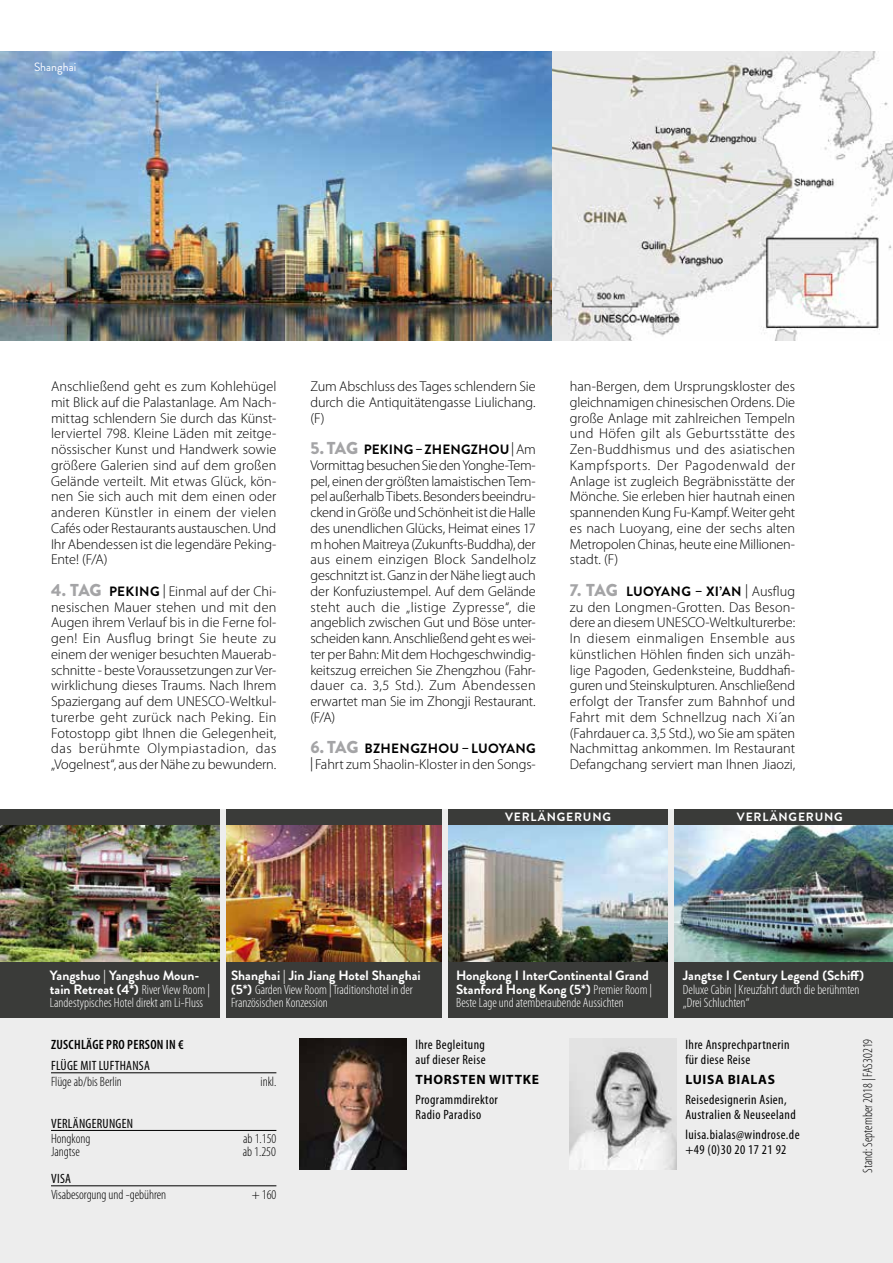
<style>
.page{position:relative;width:893px;height:1263px;background:#fff}
.page>*{position:absolute;margin:0;border:0;box-sizing:border-box;transform-origin:0 0}
.t1{font:300 14.25px/15.8px "Myriad Pro";letter-spacing:-.005em;color:#000;text-align:justify}
.t2{font:condensed 13.5px/15px "Myriad Pro";letter-spacing:.03em;color:#000}
.t3{font:300 condensed 13.5px/13.5px "Myriad Pro";color:#fff}
.t4{font:700 13.5px/13.5px "Brandon Grotesque";color:#fff}
.t5{font:300 condensed 13.5px "Myriad Pro";color:#000}
.t6{font:700 13.5px "Brandon Grotesque";letter-spacing:.015em;color:#000}
.t7{font:700 13.5px "Myriad Pro";letter-spacing:.05em;color:#000}
.t8{font:600 condensed 13.5px "Myriad Pro";letter-spacing:.02em;color:#000}
.t9{font:700 12px "Brandon Grotesque";letter-spacing:.07em;color:#fff}
.t10{font:12px "Brandon Grotesque";color:#fff}
.s1{font-family:"Brandon Grotesque";font-weight:900;font-size:17.25px;color:#a4a4a6}
.s2{font-family:"Brandon Grotesque";font-weight:700;font-size:13.5px}
.s3{font-weight:900;font-size:17.25px;color:#a4a4a6}
.s4{font-family:"Myriad Pro";font-weight:300;font-size:14.25px}
.s5{font-family:"Myriad Pro";font-weight:300;font-stretch:condensed}
.s6{font-family:"Brandon Grotesque";font-weight:700;font-stretch:normal}
</style>
<div class="page">
<img style="left:0;top:51px;width:553px;height:289px">
<svg style="left:553px;top:51px;width:340px;height:289px;fill:#e8e8e8"></svg>
<div style="left:0;top:1010px;width:893px;height:253px;background:#ededed"></div>
<img style="left:225px;top:825px;width:217px;height:137px">
<img style="left:448px;top:825px;width:221px;height:137px">
<img style="left:0;top:825px;width:220px;height:137px">
<img style="left:674px;top:825px;width:219px;height:137px">
<div style="left:225px;top:962px;width:217px;height:55px;background:#3a3b39"></div>
<div style="left:448px;top:962px;width:221px;height:55px;background:#3a3b39"></div>
<div style="left:674px;top:962px;width:219px;height:55px;background:#3a3b39"></div>
<div style="left:0;top:962px;width:220px;height:55px;background:#3a3b39"></div>
<div style="left:0;top:809px;width:221px;height:16px;background:#3a3b39"></div>
<div style="left:674px;top:809px;width:219px;height:16px;background:#3a3b39"></div>
<div style="left:448px;top:809px;width:221px;height:16px;background:#3a3b39"></div>
<div style="left:225px;top:809px;width:217px;height:16px;background:#3a3b39"></div>
<hr style="left:51px;top:1072px;width:225px;height:1px;background:#000">
<hr style="left:51px;top:1130px;width:225px;height:1px;background:#000">
<hr style="left:51px;top:1185px;width:225px;height:1px;background:#000">
<div style="left:220px;top:809px;width:5px;height:208px;background:#ededed"></div>
<div style="left:442px;top:809px;width:6px;height:208px;background:#ededed"></div>
<div style="left:669px;top:809px;width:5px;height:208px;background:#ededed"></div>
<img style="left:570px;top:1039px;width:106px;height:130px">
<img style="left:300px;top:1039px;width:106px;height:130px">
<p class="t10" style="left:34px;top:59px;width:44px">Shanghai</p>
<p class="t1" style="left:51px;top:379px;width:227px">Anschließend geht es zum Kohlehügel mit Blick auf die Palastanlage. Am Nach&shy;mittag schlendern Sie durch das Künst&shy;lerviertel 798. Kleine Läden mit zeitge&shy;nössischer Kunst und Handwerk sowie größere Galerien sind auf dem großen Gelände verteilt. Mit etwas Glück, kön&shy;nen Sie sich auch mit dem einen oder anderen Künstler in einem der vielen Cafés oder Restaurants austauschen. Und Ihr Abendessen ist die legendäre Peking-Ente! (F/A)</p>
<p class="t1" style="left:51px;top:584px;width:227px"><span class="s1">4. TAG</span> <span class="s2">PEKING |</span> Einmal auf der Chi&shy;nesischen Mauer stehen und mit den Augen ihrem Verlauf bis in die Ferne fol&shy;gen! Ein Ausflug bringt Sie heute zu einem der weniger besuchten Mauerab&shy;schnitte - beste Voraussetzungen zur Ver&shy;wirklichung dieses Traums. Nach Ihrem Spaziergang auf dem UNESCO-Weltkul&shy;turerbe geht zurück nach Peking. Ein Fotostopp gibt Ihnen die Gelegenheit, das berühmte Olympiastadion, das „Vogelnest“, aus der Nähe zu bewundern.</p>
<p class="t1" style="left:310px;top:379px;width:227px">Zum Abschluss des Tages schlendern Sie durch die Antiquitätengasse Liulichang. (F)</p>
<p class="t6" style="left:310px;top:440px;width:227px"><span class="s3">5. TAG</span> PEKING – ZHENGZHOU | <span class="s4">Am</span></p>
<p class="t1" style="left:310px;top:458px;width:227px">Vormittag besuchen Sie den Yonghe-Tem&shy;pel, einen der größten lamaistischen Tem&shy;pel außerhalb Tibets. Besonders beeindru&shy;ckend in Größe und Schönheit ist die Halle des unendlichen Glücks, Heimat eines 17 m hohen Maitreya (Zukunfts-Buddha), der aus einem einzigen Block Sandelholz geschnitzt ist. Ganz in der Nähe liegt auch der Konfuziustempel. Auf dem Gelände steht auch die „listige Zypresse“, die angeblich zwischen Gut und Böse unter&shy;scheiden kann. Anschließend geht es wei&shy;ter per Bahn: Mit dem Hochgeschwindig&shy;keitszug erreichen Sie Zhengzhou (Fahr&shy;dauer ca. 3,5 Std.). Zum Abendessen erwartet man Sie im Zhongji Restaurant. (F/A)</p>
<p class="t6" style="left:310px;top:739px;width:227px"><span class="s3">6. TAG</span> BZHENGZHOU – LUOYANG</p>
<p class="t1" style="left:310px;top:757px;width:227px"><span class="s2">|</span> Fahrt zum Shaolin-Kloster in den Songs-</p>
<p class="t1" style="left:570px;top:379px;width:227px">han-Bergen, dem Ursprungskloster des gleichnamigen chinesischen Ordens. Die große Anlage mit zahlreichen Tempeln und Höfen gilt als Geburtsstätte des Zen-Buddhismus und des asiatischen Kampfsports. Der Pagodenwald der Anlage ist zugleich Begräbnisstätte der Mönche. Sie erleben hier hautnah einen spannenden Kung Fu-Kampf. Weiter geht es nach Luoyang, eine der sechs alten Metropolen Chinas, heute eine Millionen&shy;stadt. (F)</p>
<p class="t6" style="left:570px;top:582px;width:227px"><span class="s3">7. TAG</span> LUOYANG – XI’AN | <span class="s4">Ausflug</span></p>
<p class="t1" style="left:570px;top:599px;width:227px">zu den Longmen-Grotten. Das Beson&shy;dere an diesem UNESCO-Weltkulturerbe:<br>In diesem einmaligen Ensemble aus künstlichen Höhlen finden sich unzäh&shy;lige Pagoden, Gedenksteine, Buddhafi&shy;guren und Steinskulpturen. Anschließend erfolgt der Transfer zum Bahnhof und Fahrt mit dem Schnellzug nach Xi´an (Fahrdauer ca. 3,5 Std.), wo Sie am späten Nachmittag ankommen. Im Restaurant Defangchang serviert man Ihnen Jiaozi,</p>
<p class="t9" style="left:505px;top:808px;width:107px">VERLÄNGERUNG</p>
<p class="t9" style="left:737px;top:809px;width:107px">VERLÄNGERUNG</p>
<p class="t4" style="left:50px;top:969px;width:162px">Yangshuo | Yangshuo Moun&shy;tain Retreat (4*) <span class="s5">River View Room |</span></p>
<p class="t3" style="left:50px;top:996px;width:155px">Landestypisches Hotel direkt am Li-Fluss</p>
<p class="t4" style="left:231px;top:969px;width:191px">Shanghai | Jin Jiang Hotel Shanghai</p>
<p class="t3" style="left:231px;top:983px;width:183px"><span class="s6">(5*)</span> Garden View Room | Traditionshotel in der<br>Französischen Konzession</p>
<p class="t4" style="left:456px;top:969px;width:198px">Hongkong I InterContinental Grand<br>Stanford Hong Kong (5*) <span class="s5">Premier Room |</span></p>
<p class="t3" style="left:456px;top:996px;width:169px">Beste Lage und atemberaubende Aussichten</p>
<p class="t4" style="left:683px;top:969px;width:183px">Jangtse I Century Legend (Schiff)</p>
<p class="t3" style="left:683px;top:983px;width:178px">Deluxe Cabin| Kreuzfahrt durch die berühmten „Drei Schluchten“</p>
<p class="t8" style="left:51px;top:1037px;width:134px">ZUSCHLÄGE PRO PERSON IN €</p>
<p class="t2" style="left:51px;top:1058px;width:100px">FLÜGE MIT LUFTHANSA</p>
<p class="t5" style="left:51px;top:1075px;width:72px">Flüge ab/bis Berlin</p>
<p class="t5" style="left:260px;top:1075px;width:17px">inkl.</p>
<p class="t2" style="left:51px;top:1115px;width:83px">VERLÄNGERUNGEN</p>
<p class="t5" style="left:51px;top:1131px;width:41px">Hongkong</p>
<p class="t5" style="left:243px;top:1131px;width:35px">ab 1.150</p>
<p class="t5" style="left:51px;top:1144px;width:30px">Jangtse</p>
<p class="t5" style="left:243px;top:1144px;width:35px">ab 1.250</p>
<p class="t2" style="left:51px;top:1171px;width:21px">VISA</p>
<p class="t5" style="left:51px;top:1188px;width:117px">Visabesorgung und -gebühren</p>
<p class="t5" style="left:252px;top:1188px;width:26px">+ 160</p>
<p class="t2" style="left:415px;top:1037px;width:72px">Ihre Begleitung auf dieser Reise</p>
<p class="t7" style="left:415px;top:1070px;width:125px">THORSTEN WITTKE</p>
<p class="t2" style="left:415px;top:1092px;width:84px">Programmdirektor<br>Radio Paradiso</p>
<p class="t2" style="left:685px;top:1037px;width:106px">Ihre Ansprechpartnerin für diese Reise</p>
<p class="t7" style="left:685px;top:1070px;width:91px">LUISA BIALAS</p>
<p class="t2" style="left:685px;top:1092px;width:112px">Reisedesignerin Asien,<br>Australien &amp; Neuseeland</p>
<p class="t2" style="left:685px;top:1127px;width:116px">luisa.bialas@windrose.de +49 (0)30 20 17 21 92</p>
<p class="t5" style="left:861px;top:1173px;width:136px;rotate:-90deg">Stand: September 2018 | FAS30219</p>
</div>
